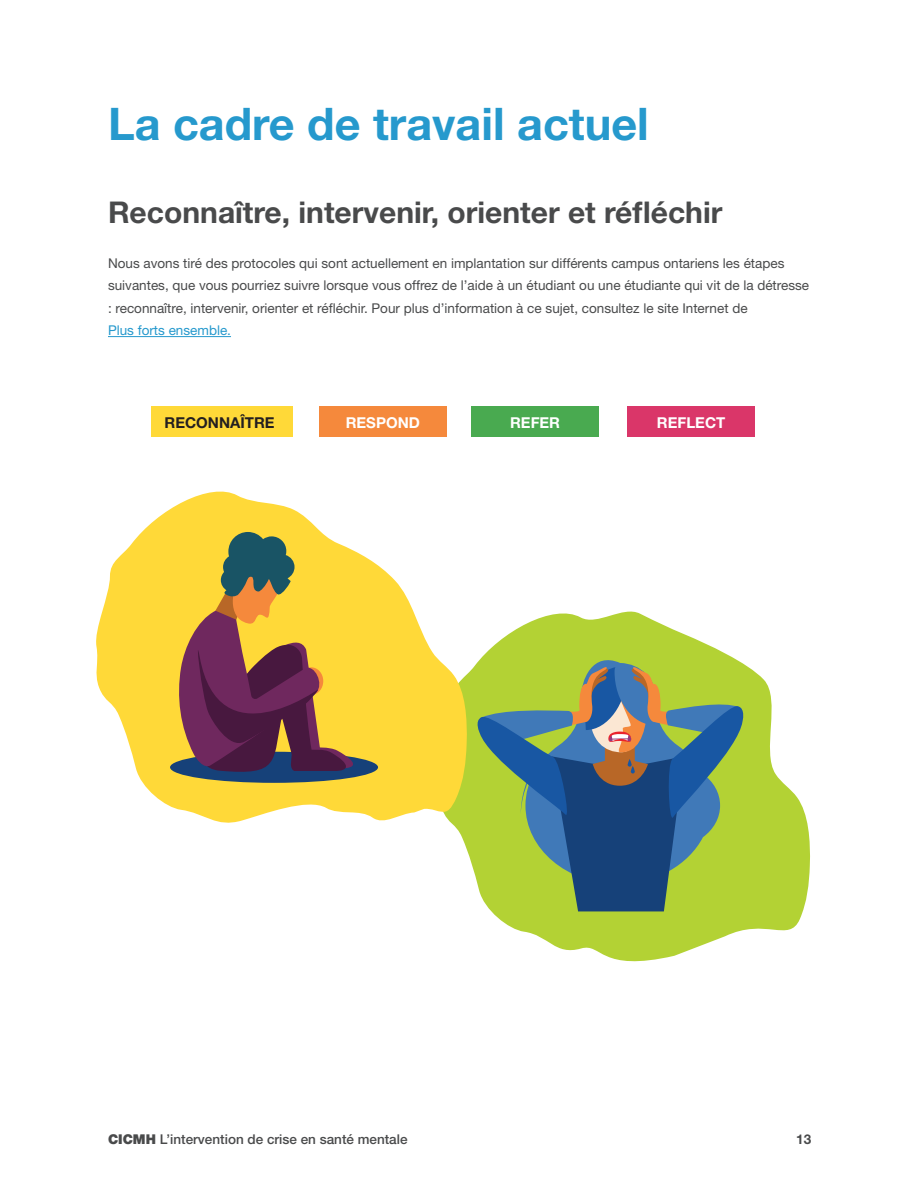
<style>
.page{position:relative;width:918px;height:1188px;background:#fff}
.page>*{position:absolute;margin:0;border:0;box-sizing:border-box;transform-origin:0 0}
.t1{font:700 45px "Helvetica Neue LT Std";color:#2699cd}
.t2{font:700 30px "Helvetica Neue LT Std";color:#494a4b}
.H3-box{font:700 15px "Helvetica Neue LT Std";color:#fff}
.H3-box-2{font:700 15px "Helvetica Neue LT Std";color:#231f20}
.Body_Text{font:13.5px/22.5px "Helvetica Neue LT Std";color:#494a4b}
.t3{font:500 13.5px "Helvetica Neue LT Std";color:#494a4b}
.t4{font:700 13.5px "Helvetica Neue LT Std";color:#494a4b}
.s1{color:#2699cd}
.s2{font-weight:900}
</style>
<div class="page">
<svg style="left:456px;top:611px;width:355px;height:351px;fill:#b3d234"></svg>
<hr style="left:108px;top:336px;width:123px;height:1px;background:#2699cd">
<svg style="left:474px;top:642px;width:272px;height:269px;background:#749667"></svg>
<svg style="left:96px;top:491px;width:372px;height:337px;fill:#ffd938"></svg>
<div style="left:170px;top:752px;width:208px;height:31px;background:#164179;border-radius:50%"></div>
<svg style="left:176px;top:532px;width:183px;height:244px;background:#a57f49"></svg>
<div style="left:151px;top:407px;width:142px;height:30px;background:#ffd938"></div>
<div style="left:319px;top:407px;width:128px;height:30px;background:#f5893c"></div>
<div style="left:471px;top:407px;width:128px;height:30px;background:#49aa50"></div>
<div style="left:627px;top:407px;width:128px;height:30px;background:#da3669"></div>
<h1 class="t1" style="left:108px;top:96px;width:542px">La cadre de travail actuel</h1>
<h2 class="t2" style="left:108px;top:193px;width:616px">Reconnaître, intervenir, orienter et réfléchir</h2>
<p class="Body_Text" style="left:108px;top:252px;width:703px">Nous avons tiré des protocoles qui sont actuellement en implantation sur différents campus ontariens les étapes suivantes, que vous pourriez suivre lorsque vous offrez de l’aide à un étudiant ou une étudiante qui vit de la détresse : reconnaître, intervenir, orienter et réfléchir. Pour plus d’information à ce sujet, consultez le site Internet de<br><span class="s1">Plus forts ensemble.</span></p>
<p class="H3-box-2" style="left:165px;top:413px;width:111px">RECONNAÎTRE</p>
<p class="H3-box" style="left:346px;top:413px;width:76px">RESPOND</p>
<p class="H3-box" style="left:510px;top:413px;width:51px">REFER</p>
<p class="H3-box" style="left:657px;top:413px;width:70px">REFLECT</p>
<p class="t3" style="left:108px;top:1131px;width:301px"><span class="s2">CICMH</span> L’intervention de crise en santé mentale</p>
<p class="t4" style="left:796px;top:1130px;width:17px">13</p>
</div>
